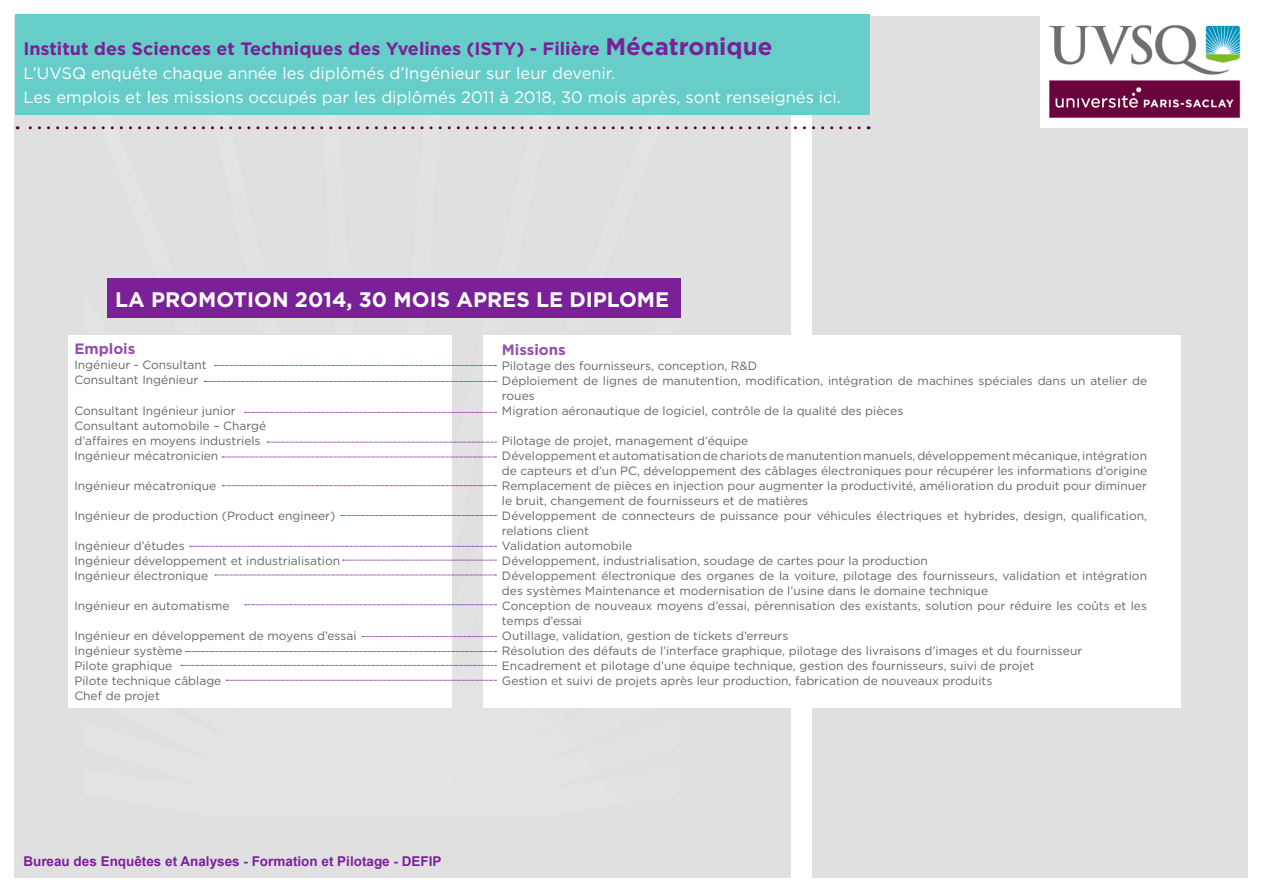
<style>
.page{position:relative;width:1263px;height:893px;background:#fff}
.page>*{position:absolute;margin:0;border:0;box-sizing:border-box;transform-origin:0 0}
.t1{font:700 21px "Gotham";color:#fff}
.t2{font:700 18px "Gotham";color:#7b2198}
.t3{font:16.5px "Gotham";color:#fff}
.t4{font:700 15px "Gotham";color:#954ead}
.t5{font:700 13.5px "Arial";color:#7b2198}
.t6{font:12px/15px "Gotham";color:#646567}
.s1{font-size:24px}
</style>
<div class="page">
<div style="left:15px;top:16px;width:776px;height:861px;background:#e0e0e1"></div>
<div style="left:812px;top:16px;width:436px;height:861px;background:#e0e0e1"></div>
<img style="left:1041px;top:16px;width:207px;height:112px">
<img style="left:135px;top:278px;width:31px;height:1px">
<img style="left:594px;top:278px;width:32px;height:1px">
<img style="left:452px;top:411px;width:31px;height:269px">
<div style="left:483px;top:335px;width:697px;height:373px;background:#fff"></div>
<div style="left:68px;top:335px;width:384px;height:373px;background:#fff"></div>
<div style="left:15px;top:15px;width:855px;height:100px;background:#66cdc8"></div>
<svg style="left:17px;top:126px;width:842px;height:3px"></svg>
<svg style="left:245px;top:412px;width:251px;height:1px"></svg>
<svg style="left:267px;top:442px;width:229px;height:1px"></svg>
<svg style="left:190px;top:546px;width:306px;height:1px"></svg>
<svg style="left:215px;top:365px;width:281px;height:1px"></svg>
<svg style="left:215px;top:575px;width:281px;height:1px"></svg>
<div style="left:107px;top:279px;width:573px;height:39px;background:#7b2198"></div>
<svg style="left:341px;top:515px;width:155px;height:1px"></svg>
<svg style="left:362px;top:636px;width:134px;height:1px"></svg>
<svg style="left:186px;top:651px;width:310px;height:1px"></svg>
<svg style="left:181px;top:665px;width:315px;height:1px"></svg>
<svg style="left:245px;top:604px;width:251px;height:1px"></svg>
<svg style="left:343px;top:560px;width:153px;height:1px"></svg>
<svg style="left:204px;top:381px;width:292px;height:1px"></svg>
<svg style="left:222px;top:457px;width:274px;height:1px"></svg>
<svg style="left:222px;top:485px;width:274px;height:1px"></svg>
<svg style="left:226px;top:680px;width:270px;height:1px"></svg>
<p class="t2" style="left:23px;top:37px;width:750px">Institut des Sciences et Techniques des Yvelines (ISTY) - Filière <span class="s1">Mécatronique</span></p>
<p class="t3" style="left:23px;top:63px;width:593px">L’UVSQ enquête chaque année les diplômés d’Ingénieur sur leur devenir.</p>
<p class="t3" style="left:23px;top:87px;width:819px">Les emplois et les missions occupés par les diplômés 2011 à 2018, 30 mois après, sont renseignés ici.</p>
<p class="t1" style="left:115px;top:285px;width:556px">LA PROMOTION 2014, 30 MOIS APRES LE DIPLOME</p>
<p class="t4" style="left:74px;top:339px;width:62px">Emplois</p>
<p class="t6" style="left:74px;top:357px;width:134px">Ingénieur - Consultant</p>
<p class="t6" style="left:74px;top:372px;width:125px">Consultant Ingénieur</p>
<p class="t6" style="left:74px;top:402px;width:163px">Consultant Ingénieur junior</p>
<p class="t6" style="left:74px;top:417px;width:193px">Consultant automobile – Chargé</p>
<p class="t6" style="left:74px;top:432px;width:188px">d’affaires en moyens industriels</p>
<p class="t6" style="left:74px;top:447px;width:145px">Ingénieur mécatronicien</p>
<p class="t6" style="left:74px;top:477px;width:143px">Ingénieur mécatronique</p>
<p class="t6" style="left:74px;top:507px;width:262px">Ingénieur de production (Product engineer)</p>
<p class="t6" style="left:74px;top:537px;width:112px">Ingénieur d’études</p>
<p class="t6" style="left:74px;top:552px;width:267px">Ingénieur développement et industrialisation</p>
<p class="t6" style="left:74px;top:567px;width:135px">Ingénieur électronique</p>
<p class="t6" style="left:74px;top:597px;width:157px">Ingénieur en automatisme</p>
<p class="t6" style="left:74px;top:627px;width:284px">Ingénieur en développement de moyens d’essai</p>
<p class="t6" style="left:74px;top:642px;width:110px">Ingénieur système</p>
<p class="t6" style="left:74px;top:657px;width:99px">Pilote graphique</p>
<p class="t6" style="left:74px;top:672px;width:149px">Pilote technique câblage</p>
<p class="t6" style="left:74px;top:687px;width:87px">Chef de projet</p>
<p class="t4" style="left:502px;top:340px;width:65px">Missions</p>
<p class="t6" style="left:502px;top:358px;width:257px">Pilotage des fournisseurs, conception, R&amp;D</p>
<p class="t6" style="left:502px;top:373px;width:647px">Déploiement de lignes de manutention, modification, intégration de machines spéciales dans un atelier de roues</p>
<p class="t6" style="left:502px;top:403px;width:403px">Migration aéronautique de logiciel, contrôle de la qualité des pièces</p>
<p class="t6" style="left:502px;top:433px;width:248px">Pilotage de projet, management d’équipe</p>
<p class="t6" style="left:502px;top:448px;width:647px">Développement et automatisation de chariots de manutention manuels, développement mécanique, intégration de capteurs et d’un PC, développement des câblages électroniques pour récupérer les informations d’origine</p>
<p class="t6" style="left:502px;top:478px;width:647px">Remplacement de pièces en injection pour augmenter la productivité, amélioration du produit pour diminuer le bruit, changement de fournisseurs et de matières</p>
<p class="t6" style="left:502px;top:508px;width:647px">Développement de connecteurs de puissance pour véhicules électriques et hybrides, design, qualification, relations client</p>
<p class="t6" style="left:502px;top:538px;width:132px">Validation automobile</p>
<p class="t6" style="left:502px;top:553px;width:427px">Développement, industrialisation, soudage de cartes pour la production</p>
<p class="t6" style="left:502px;top:568px;width:647px">Développement électronique des organes de la voiture, pilotage des fournisseurs, validation et intégration des systèmes Maintenance et modernisation de l’usine dans le domaine technique</p>
<p class="t6" style="left:502px;top:598px;width:647px">Conception de nouveaux moyens d’essai, pérennisation des existants, solution pour réduire les coûts et les temps d’essai</p>
<p class="t6" style="left:502px;top:628px;width:288px">Outillage, validation, gestion de tickets d’erreurs</p>
<p class="t6" style="left:502px;top:643px;width:582px">Résolution des défauts de l’interface graphique, pilotage des livraisons d’images et du fournisseur</p>
<p class="t6" style="left:502px;top:658px;width:534px">Encadrement et pilotage d’une équipe technique, gestion des fournisseurs, suivi de projet</p>
<p class="t6" style="left:502px;top:673px;width:492px">Gestion et suivi de projets après leur production, fabrication de nouveaux produits</p>
<p class="t5" style="left:23px;top:852px;width:420px">Bureau des Enquêtes et Analyses - Formation et Pilotage - DEFIP</p>
</div>
